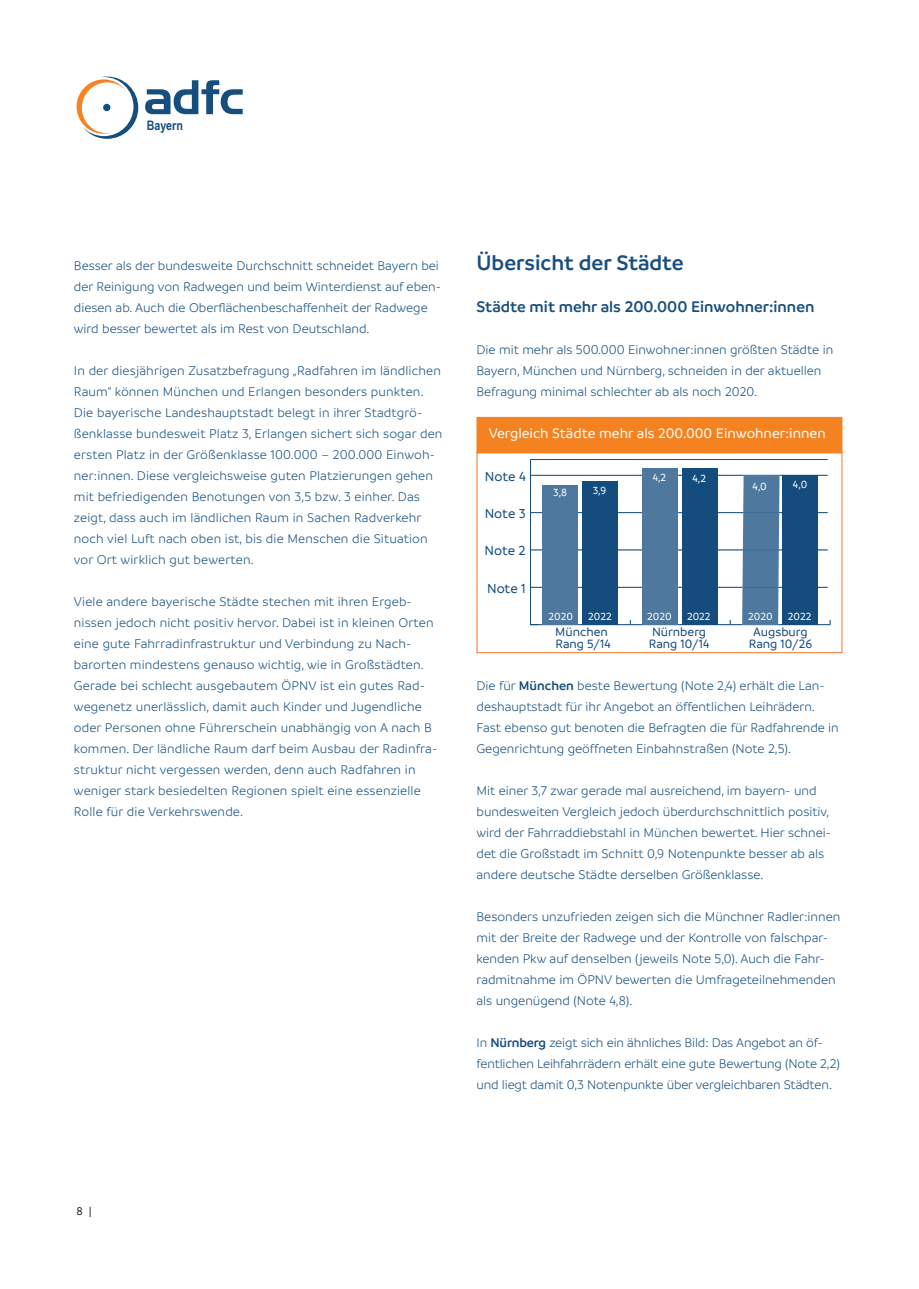
<style>
.page{position:relative;width:919px;height:1289px;background:#fff}
.page>*{position:absolute;margin:0;border:0;box-sizing:border-box;transform-origin:0 0}
.Überschrift_2___Branding_semibold_15_Pt{font:600 22.5px "Branding";color:#184f7e}
.Überschrift_3_im_Fließtext{font:600 16.5px "Branding";color:#184f7e}
.t1{font:500 14.85px "Branding";color:#fff}
.t2{font:500 14.1px "Branding";color:#144c7e}
.Fließtext___Branding_semilight_9_Pt{font:300 13.5px/21px "Branding";color:#134d7e}
.t3{font:700 13.05px "Arial Narrow";color:#164f7e}
.t4{font:500 12.9px/12.3px "Branding";color:#144c7e}
.t5{font:500 12px "Branding";color:#231f20}
.t6{font:500 11.1px "Branding";color:#fff}
.s1{color:#184f7e}
.s2{font-weight:600}
</style>
<div class="page">
<svg style="left:145px;top:80px;width:98px;height:34px"></svg>
<svg style="left:77px;top:77px;width:61px;height:62px"></svg>
<div style="left:103px;top:104px;width:7px;height:7px;background:#164f7e;border-radius:50%"></div>
<div style="left:476px;top:452px;width:366px;height:201px;border:1px solid #f17629"></div>
<div style="left:477px;top:417px;width:364px;height:36px;background:#f58220"></div>
<hr style="left:530px;top:624px;width:300px;height:1px;background:#144c7e">
<hr style="left:530px;top:459px;width:1px;height:165px;background:#144c7e">
<hr style="left:530px;top:587px;width:297px;height:1px;background:#144c7e">
<hr style="left:530px;top:549px;width:297px;height:1px;background:#144c7e">
<hr style="left:530px;top:512px;width:297px;height:1px;background:#144c7e">
<hr style="left:530px;top:475px;width:297px;height:1px;background:#144c7e">
<hr style="left:530px;top:459px;width:297px;height:1px;background:#144c7e">
<div style="left:582px;top:480px;width:36px;height:144px;background:#144c7e"></div>
<div style="left:682px;top:468px;width:36px;height:156px;background:#144c7e"></div>
<div style="left:782px;top:475px;width:36px;height:149px;background:#144c7e"></div>
<div style="left:642px;top:468px;width:36px;height:156px;background:#4e789e"></div>
<div style="left:542px;top:485px;width:36px;height:139px;background:#4e789e"></div>
<svg style="left:742px;top:475px;width:37px;height:149px;background:#537ba0"></svg>
<p class="t3" style="left:147px;top:115px;width:38px">Bayern</p>
<p class="Fließtext___Branding_semilight_9_Pt" style="left:74px;top:255px;width:368px"><span class="s1">B</span>esser als der bundesweite Durchschnitt schneidet Bayern bei der Reinigung von Radwegen und beim Winterdienst auf eben&shy;diesen ab. Auch die Oberflächenbeschaffenheit der Radwege wird besser bewertet als im Rest von Deutschland.</p>
<p class="Fließtext___Branding_semilight_9_Pt" style="left:74px;top:360px;width:370px">In der diesjährigen Zusatzbefragung „Radfahren im ländlichen Raum“ können München und Erlangen besonders punkten.<br>Die bayerische Landeshauptstadt belegt in ihrer Stadtgrö&shy;ßenklasse bundesweit Platz 3, Erlangen sichert sich sogar den ersten Platz in der Größenklasse 100.000 – 200.000 Einwoh&shy;ner:innen. Diese vergleichsweise guten Platzierungen gehen mit befriedigenden Benotungen von 3,5 bzw. 3 einher. Das zeigt, dass auch im ländlichen Raum in Sachen Radverkehr noch viel Luft nach oben ist, bis die Menschen die Situation vor Ort wirklich gut bewerten.</p>
<p class="Fließtext___Branding_semilight_9_Pt" style="left:74px;top:591px;width:365px">Viele andere bayerische Städte stechen mit ihren Ergeb&shy;nissen jedoch nicht positiv hervor. Dabei ist in kleinen Orten eine gute Fahrradinfrastruktur und Verbindung zu Nach&shy;barorten mindestens genauso wichtig, wie in Großstädten.<br>Gerade bei schlecht ausgebautem ÖPNV ist ein gutes Rad&shy;wegenetz unerlässlich, damit auch Kinder und Jugendliche oder Personen ohne Führerschein unabhängig von A nach B kommen. Der ländliche Raum darf beim Ausbau der Radinfra&shy;struktur nicht vergessen werden, denn auch Radfahren in weniger stark besiedelten Regionen spielt eine essenzielle Rolle für die Verkehrswende.</p>
<p class="Überschrift_2___Branding_semibold_15_Pt" style="left:476px;top:250px;width:209px">Übersicht der Städte</p>
<p class="Überschrift_3_im_Fließtext" style="left:476px;top:297px;width:339px">Städte mit mehr als 200.000 Einwohner:innen</p>
<p class="Fließtext___Branding_semilight_9_Pt" style="left:476px;top:339px;width:358px">Die mit mehr als 500.000 Einwohner:innen größten Städte in<br>Bayern, München und Nürnberg, schneiden in der aktuellen<br>Befragung minimal schlechter ab als noch 2020.</p>
<p class="t1" style="left:488px;top:425px;width:338px">Vergleich Städte mehr als 200.000 Einwohner:innen</p>
<p class="t2" style="left:485px;top:468px;width:42px">Note 4</p>
<p class="t2" style="left:484px;top:506px;width:43px">Note 3</p>
<p class="t2" style="left:484px;top:543px;width:43px">Note 2</p>
<p class="t2" style="left:487px;top:580px;width:40px">Note 1</p>
<p class="t6" style="left:553px;top:487px;width:15px">3,8</p>
<p class="t6" style="left:592px;top:484px;width:15px">3,9</p>
<p class="t6" style="left:652px;top:471px;width:15px">4,2</p>
<p class="t6" style="left:692px;top:473px;width:15px">4,2</p>
<p class="t6" style="left:752px;top:480px;width:16px">4,0</p>
<p class="t6" style="left:793px;top:479px;width:16px">4,0</p>
<p class="t6" style="left:548px;top:611px;width:26px">2020</p>
<p class="t6" style="left:588px;top:611px;width:25px">2022</p>
<p class="t6" style="left:647px;top:611px;width:26px">2020</p>
<p class="t6" style="left:687px;top:611px;width:25px">2022</p>
<p class="t6" style="left:748px;top:611px;width:26px">2020</p>
<p class="t6" style="left:787px;top:611px;width:25px">2022</p>
<p class="t4" style="left:555px;top:625px;width:57px">München<br>Rang 5/14</p>
<p class="t4" style="left:648px;top:626px;width:62px">Nürnberg<br>Rang 10/14</p>
<p class="t4" style="left:748px;top:626px;width:65px;text-align:center">Augsburg<br>Rang 10/26</p>
<p class="Fließtext___Branding_semilight_9_Pt" style="left:476px;top:675px;width:364px">Die für <span class="s2">München</span> beste Bewertung (Note 2,4) erhält die Lan&shy;deshauptstadt für ihr Angebot an öffentlichen Leihrädern.<br>Fast ebenso gut benoten die Befragten die für Radfahrende in Gegenrichtung geöffneten Einbahnstraßen (Note 2,5).</p>
<p class="Fließtext___Branding_semilight_9_Pt" style="left:476px;top:780px;width:356px">Mit einer 3,7 zwar gerade mal ausreichend, im bayern- und bundesweiten Vergleich jedoch überdurchschnittlich positiv, wird der Fahrraddiebstahl in München bewertet. Hier schnei&shy;det die Großstadt im Schnitt 0,9 Notenpunkte besser ab als andere deutsche Städte derselben Größenklasse.</p>
<p class="Fließtext___Branding_semilight_9_Pt" style="left:476px;top:906px;width:365px">Besonders unzufrieden zeigen sich die Münchner Radler:innen mit der Breite der Radwege und der Kontrolle von falschpar&shy;kenden Pkw auf denselben (jeweils Note 5,0). Auch die Fahr&shy;radmitnahme im ÖPNV bewerten die Umfrageteilnehmenden als ungenügend (Note 4,8).</p>
<p class="Fließtext___Branding_semilight_9_Pt" style="left:476px;top:1032px;width:365px">In <span class="s2">Nürnberg</span> zeigt sich ein ähnliches Bild: Das Angebot an öf&shy;fentlichen Leihfahrrädern erhält eine gute Bewertung (Note 2,2) und liegt damit 0,3 Notenpunkte über vergleichbaren Städten.</p>
<p class="t5" style="left:77px;top:1205px;width:17px">8 |</p>
</div>
